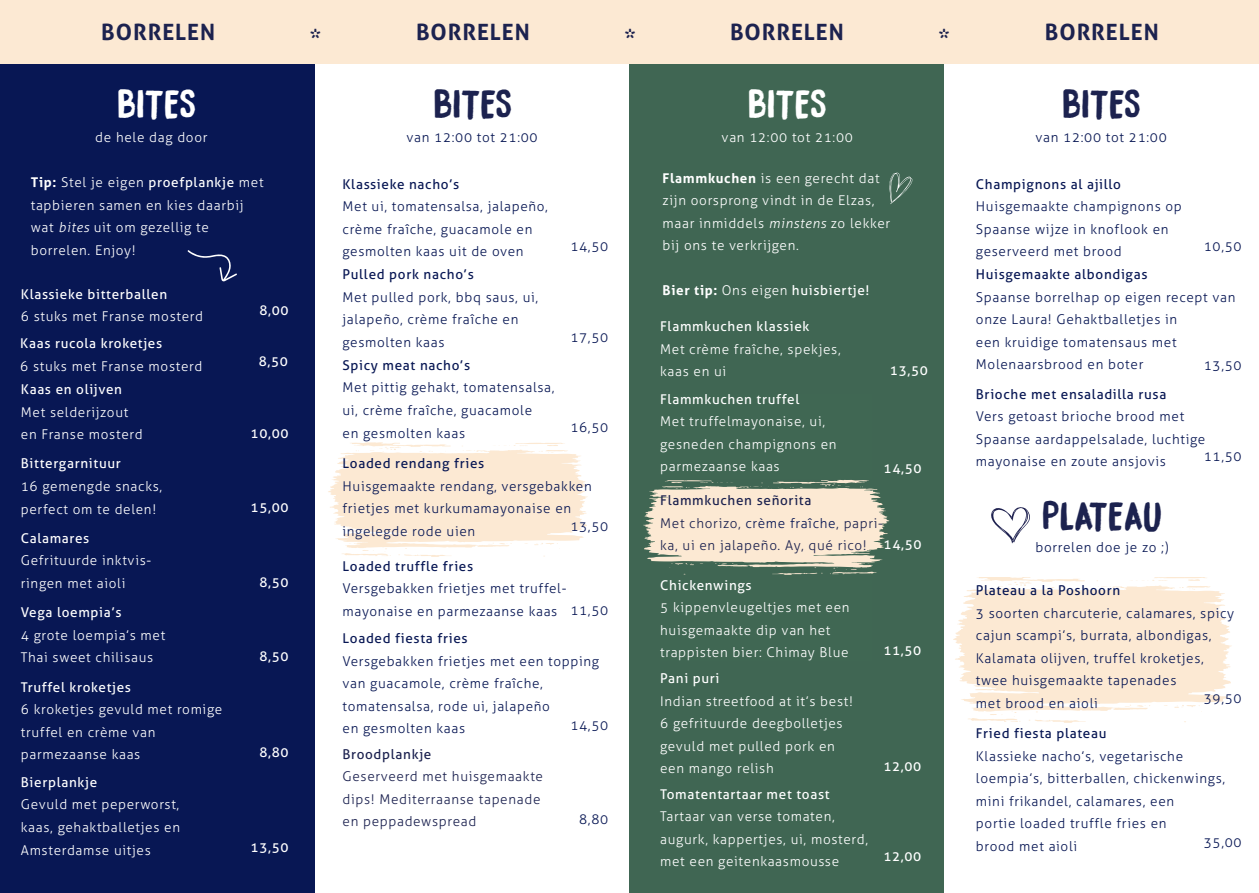
<style>
.page{position:relative;width:1259px;height:893px;background:#fff}
.page>*{position:absolute;margin:0;border:0;box-sizing:border-box;transform-origin:0 0}
.t1{font:36px "DK Bocadillo";color:#1c224f}
.t2{font:36px "DK Bocadillo";color:#fff}
.t3{font:700 22.5px "Aller";letter-spacing:.04em;color:#1c224f}
.t4{font:300 13.5px/22.5px "Aller";letter-spacing:.05em;color:#081754}
.t5{font:300 13.5px/22.5px "Aller";letter-spacing:.05em;color:#fff}
.t6{font:13.5px "Aller";letter-spacing:.05em;color:#fff}
.t7{font:13.5px "Aller";letter-spacing:.05em;color:#081754}
.t8{font:300 13.5px/22.5px "Aller";letter-spacing:.05em;color:#1c224f}
.t9{font:300 13.5px/22.5px "Aller";letter-spacing:.05em;color:#1b214f}
.t10{font:13.5px "Aller";letter-spacing:.05em;color:#1b214f}
.s1{font-weight:700}
.s2{font-weight:400}
.s3{font-style:italic}
.s4{font-weight:300}
.s5{color:#081754}
</style>
<div class="page">
<div style="left:629px;top:0;width:315px;height:893px;background:#406653"></div>
<div style="left:0;top:0;width:315px;height:893px;background:#081754"></div>
<div style="left:0;top:0;width:1259px;height:63px;background:#fce9d3"></div>
<svg style="left:643px;top:479px;width:246px;height:96px"></svg>
<svg style="left:328px;top:442px;width:260px;height:115px"></svg>
<svg style="left:953px;top:577px;width:279px;height:146px"></svg>
<svg style="left:889px;top:172px;width:24px;height:32px"></svg>
<svg style="left:991px;top:507px;width:39px;height:36px"></svg>
<svg style="left:187px;top:250px;width:50px;height:31px"></svg>
<h2 class="t3" style="left:101px;top:19px;width:115px">BORRELEN</h2>
<h2 class="t3" style="left:310px;top:23px;width:12px">*</h2>
<h2 class="t3" style="left:416px;top:19px;width:115px">BORRELEN</h2>
<h2 class="t3" style="left:624px;top:23px;width:12px">*</h2>
<h2 class="t3" style="left:730px;top:19px;width:115px">BORRELEN</h2>
<h2 class="t3" style="left:938px;top:23px;width:12px">*</h2>
<h2 class="t3" style="left:1045px;top:19px;width:115px">BORRELEN</h2>
<h1 class="t2" style="left:118px;top:81px;width:80px">BITES</h1>
<h1 class="t2" style="left:748px;top:81px;width:80px">BITES</h1>
<h1 class="t1" style="left:434px;top:81px;width:80px">BITES</h1>
<h1 class="t1" style="left:1062px;top:81px;width:80px">BITES</h1>
<p class="t5" style="left:95px;top:126px;width:114px">de hele dag door</p>
<p class="t4" style="left:406px;top:126px;width:133px">van 12:00 tot 21:00</p>
<p class="t4" style="left:1035px;top:126px;width:133px">van 12:00 tot 21:00</p>
<p class="t5" style="left:721px;top:126px;width:133px">van 12:00 tot 21:00</p>
<p class="t5" style="left:31px;top:171px;width:234px"><span class="s1">Tip:</span> Stel je eigen <span class="s2">proefplankje</span> met tapbieren samen en kies daarbij wat <span class="s3">bites</span> uit om gezellig te borrelen. Enjoy!</p>
<p class="t6" style="left:21px;top:286px;width:148px">Klassieke bitterballen</p>
<p class="t5" style="left:21px;top:305px;width:184px">6 stuks met Franse mosterd</p>
<p class="t6" style="left:20px;top:335px;width:144px">Kaas rucola kroketjes</p>
<p class="t5" style="left:20px;top:355px;width:184px">6 stuks met Franse mosterd</p>
<p class="t6" style="left:21px;top:381px;width:103px">Kaas en olijven</p>
<p class="t5" style="left:21px;top:400px;width:123px">Met selderijzout en Franse mosterd</p>
<p class="t6" style="left:21px;top:455px;width:102px">Bittergarnituur</p>
<p class="t5" style="left:21px;top:475px;width:143px">16 gemengde snacks, perfect om te delen!</p>
<p class="t6" style="left:21px;top:530px;width:70px">Calamares</p>
<p class="t5" style="left:21px;top:549px;width:132px">Gefrituurde inktvis&shy;ringen met aioli</p>
<p class="t6" style="left:21px;top:604px;width:102px">Vega loempia’s</p>
<p class="t5" style="left:21px;top:624px;width:146px">4 grote loempia’s met<br>Thai sweet chilisaus</p>
<p class="t6" style="left:21px;top:679px;width:112px">Truffel kroketjes</p>
<p class="t5" style="left:21px;top:698px;width:203px">6 kroketjes gevuld met romige truffel en crème van parmezaanse kaas</p>
<p class="t6" style="left:21px;top:774px;width:78px">Bierplankje</p>
<p class="t5" style="left:21px;top:793px;width:161px;text-align:justify">Gevuld met peperworst, kaas, gehaktballetjes en Amsterdamse uitjes</p>
<p class="t6" style="left:259px;top:302px;width:31px">8,00</p>
<p class="t6" style="left:259px;top:353px;width:31px">8,50</p>
<p class="t6" style="left:251px;top:425px;width:39px">10,00</p>
<p class="t6" style="left:251px;top:499px;width:39px">15,00</p>
<p class="t6" style="left:259px;top:574px;width:31px">8,50</p>
<p class="t6" style="left:259px;top:648px;width:31px">8,50</p>
<p class="t6" style="left:259px;top:744px;width:31px">8,80</p>
<p class="t6" style="left:251px;top:839px;width:39px">13,50</p>
<p class="t7" style="left:342px;top:176px;width:118px">Klassieke nacho’s</p>
<p class="t4" style="left:342px;top:195px;width:207px">Met ui, tomatensalsa, jalapeño, crème fraîche, guacamole en gesmolten kaas uit de oven</p>
<p class="t7" style="left:342px;top:266px;width:133px">Pulled pork nacho’s</p>
<p class="t4" style="left:342px;top:286px;width:197px">Met pulled pork, bbq saus, ui, jalapeño, crème fraîche en gesmolten kaas</p>
<p class="t7" style="left:342px;top:357px;width:129px">Spicy meat nacho’s</p>
<p class="t4" style="left:342px;top:376px;width:214px">Met pittig gehakt, tomatensalsa, ui, crème fraîche, guacamole<br>en gesmolten kaas</p>
<p class="t4" style="left:570px;top:235px;width:39px">14,50</p>
<p class="t4" style="left:570px;top:326px;width:39px">17,50</p>
<p class="t4" style="left:570px;top:416px;width:39px">16,50</p>
<p class="t7" style="left:342px;top:455px;width:143px">Loaded rendang fries</p>
<p class="t4" style="left:342px;top:475px;width:251px">Huisgemaakte rendang, versgebakken frietjes met kurkumamayonaise en ingelegde rode uien</p>
<p class="t4" style="left:570px;top:514px;width:39px">13,50</p>
<p class="t7" style="left:342px;top:558px;width:132px">Loaded truffle fries</p>
<p class="t4" style="left:342px;top:577px;width:225px">Versgebakken frietjes met truffel&shy;mayonaise en parmezaanse kaas</p>
<p class="t7" style="left:342px;top:630px;width:127px">Loaded fiesta fries</p>
<p class="t4" style="left:342px;top:649px;width:258px">Versgebakken frietjes met een topping van guacamole, crème fraîche, tomatensalsa, rode ui, jalapeño<br>en gesmolten kaas</p>
<p class="t4" style="left:570px;top:599px;width:39px">11,50</p>
<p class="t4" style="left:570px;top:714px;width:39px">14,50</p>
<p class="t10" style="left:342px;top:746px;width:90px">Broodplankje</p>
<p class="t9" style="left:342px;top:765px;width:202px">Geserveerd met huisgemaakte dips! Mediterraanse tapenade en peppadewspread</p>
<p class="t4" style="left:579px;top:808px;width:31px">8,80</p>
<p class="t5" style="left:662px;top:167px;width:229px"><span class="s1">Flammkuchen</span> is een gerecht dat zijn oorsprong vindt in de Elzas, maar inmiddels <span class="s3">minstens</span> zo lekker bij ons te verkrijgen.</p>
<p class="t6" style="left:662px;top:282px;width:208px"><span class="s1">Bier tip:</span> <span class="s4">Ons eigen</span> huisbiertje!</p>
<p class="t6" style="left:660px;top:318px;width:151px">Flammkuchen klassiek</p>
<p class="t5" style="left:660px;top:337px;width:182px">Met crème fraîche, spekjes, kaas en ui</p>
<p class="t6" style="left:660px;top:391px;width:141px">Flammkuchen truffel</p>
<p class="t5" style="left:660px;top:410px;width:178px">Met truffelmayonaise, ui, gesneden champignons en parmezaanse kaas</p>
<p class="t6" style="left:890px;top:362px;width:39px">13,50</p>
<p class="t6" style="left:883px;top:460px;width:39px">14,50</p>
<p class="t8" style="left:660px;top:489px;width:224px"><span class="s2">Flammkuchen señorita<br></span>Met chorizo, <span class="s5">crème fraîche</span>, papri&shy;ka, ui en jalapeño. Ay, qué rico!</p>
<p class="t6" style="left:660px;top:577px;width:93px">Chickenwings</p>
<p class="t5" style="left:660px;top:596px;width:191px">5 kippenvleugeltjes met een huisgemaakte dip van het trappisten bier: Chimay Blue</p>
<p class="t6" style="left:660px;top:670px;width:61px">Pani puri</p>
<p class="t5" style="left:660px;top:690px;width:194px">Indian streetfood at it’s best!<br>6 gefrituurde deegbolletjes gevuld met pulled pork en een mango relish</p>
<p class="t6" style="left:660px;top:786px;width:171px">Tomatentartaar met toast</p>
<p class="t5" style="left:660px;top:805px;width:209px">Tartaar van verse tomaten, augurk, kappertjes, ui, mosterd, met een geitenkaasmousse</p>
<p class="t6" style="left:883px;top:536px;width:39px">14,50</p>
<p class="t6" style="left:883px;top:642px;width:39px">11,50</p>
<p class="t6" style="left:883px;top:757px;width:39px">12,00</p>
<p class="t6" style="left:883px;top:848px;width:39px">12,00</p>
<p class="t7" style="left:976px;top:176px;width:147px">Champignons al ajillo</p>
<p class="t4" style="left:976px;top:195px;width:207px">Huisgemaakte champignons op<br>Spaanse wijze in knoflook en geserveerd met brood</p>
<p class="t4" style="left:1203px;top:235px;width:39px">10,50</p>
<p class="t7" style="left:976px;top:266px;width:173px">Huisgemaakte albondigas</p>
<p class="t4" style="left:976px;top:286px;width:261px">Spaanse borrelhap op eigen recept van onze Laura! Gehaktballetjes in<br>een kruidige tomatensaus met<br>Molenaarsbrood en boter</p>
<p class="t4" style="left:1203px;top:354px;width:39px">13,50</p>
<p class="t7" style="left:976px;top:386px;width:192px">Brioche met ensaladilla rusa</p>
<p class="t4" style="left:976px;top:405px;width:231px">Vers getoast brioche brood met<br>Spaanse aardappelsalade, luchtige mayonaise en zoute ansjovis</p>
<p class="t4" style="left:1203px;top:445px;width:39px">11,50</p>
<h1 class="t1" style="left:1042px;top:494px;width:121px">PLATEAU</h1>
<p class="t4" style="left:1035px;top:536px;width:135px">borrelen doe je zo ;)</p>
<p class="t7" style="left:976px;top:582px;width:146px">Plateau a la Poshoorn</p>
<p class="t4" style="left:976px;top:602px;width:260px">3 soorten charcuterie, calamares, spicy cajun scampi’s, burrata, albondigas, Kalamata olijven, truffel kroketjes, twee huisgemaakte tapenades<br>met brood en aioli</p>
<p class="t7" style="left:976px;top:725px;width:132px">Fried fiesta plateau</p>
<p class="t4" style="left:976px;top:745px;width:251px">Klassieke nacho’s, vegetarische loempia’s, bitterballen, chickenwings, mini frikandel, calamares, een<br>portie loaded truffle fries en<br>brood met aioli</p>
<p class="t4" style="left:1203px;top:687px;width:39px">39,50</p>
<p class="t4" style="left:1203px;top:831px;width:39px">35,00</p>
</div>
